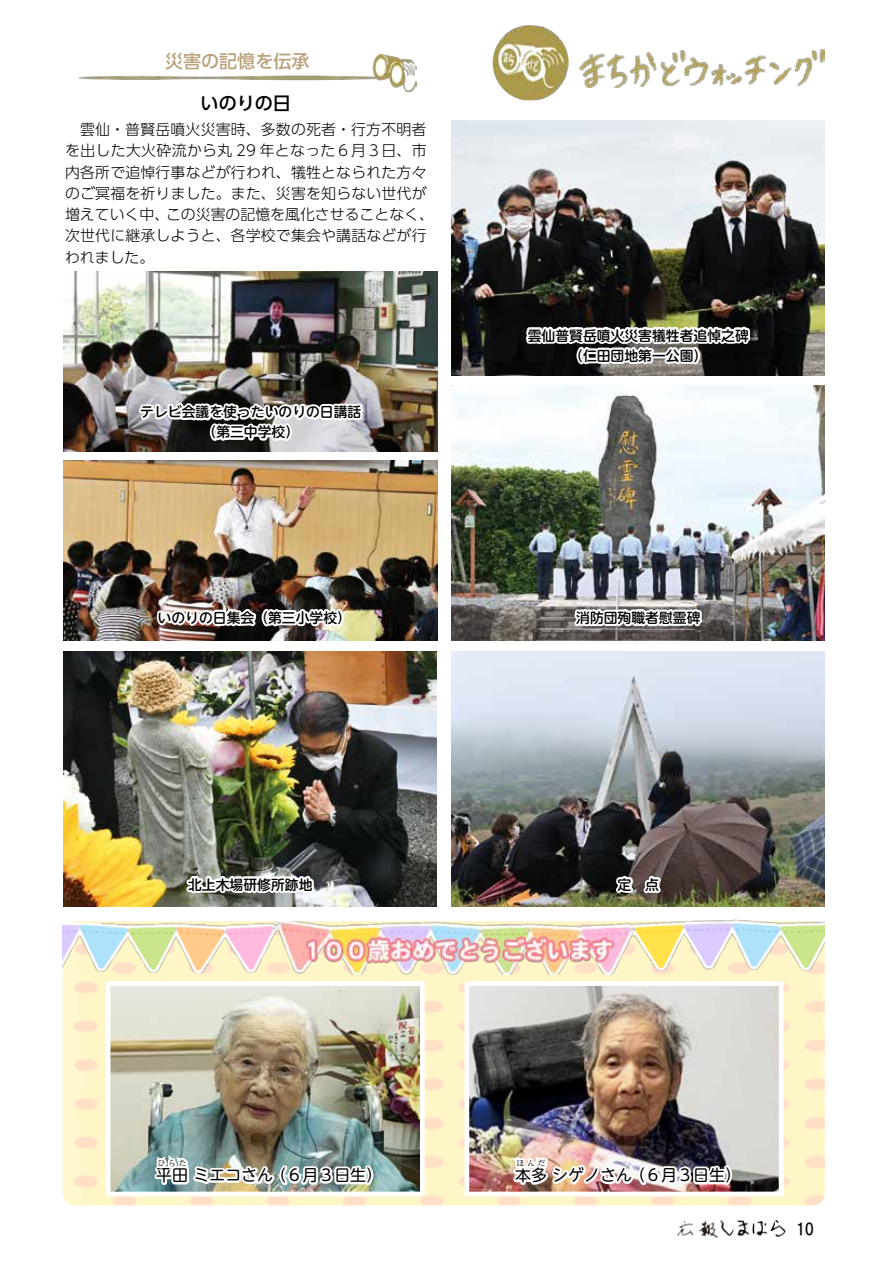
<style>
.page{position:relative;width:893px;height:1263px;background:#fff}
.page>*{position:absolute;margin:0;border:0;box-sizing:border-box;transform-origin:0 0}
.t1{font:500 18px "UD Shin Go Pro";color:#baa27d}
.t2{font:500 18px "UD Shin Go Pro";color:#000}
.t3{font:15.9px "UD Shin M Go Pro";color:#000}
.t4{font:15.9px "HGS Gothic E";color:#000}
.t5{font:300 14.85px/21.3px "UD Shin Go Pro";letter-spacing:.015em;color:#000}
.t6{font:500 13.8px/20.2px "UD Shin M Go Pro";color:#000;text-align:center}
.t7{font:7.95px "UD Shin M Go Pro";letter-spacing:.335em;color:#000}
</style>
<div class="page">
<img style="left:677px;top:1220px;width:41px;height:17px">
<img style="left:721px;top:1220px;width:64px;height:18px">
<img style="left:452px;top:385px;width:373px;height:255px">
<img style="left:80px;top:55px;width:336px;height:36px">
<img style="left:452px;top:120px;width:373px;height:255px">
<img style="left:64px;top:271px;width:374px;height:180px">
<svg style="left:514px;top:291px;width:239px;height:97px"></svg>
<img style="left:493px;top:25px;width:76px;height:75px">
<img style="left:580px;top:50px;width:245px;height:37px">
<img style="left:64px;top:461px;width:374px;height:179px">
<img style="left:63px;top:921px;width:762px;height:284px">
<img style="left:112px;top:987px;width:307px;height:203px">
<div style="left:106px;top:981px;width:319px;height:215px;border:5px solid #fff"></div>
<img style="left:152px;top:1122px;width:223px;height:65px">
<img style="left:275px;top:921px;width:361px;height:54px">
<img style="left:471px;top:987px;width:306px;height:203px">
<div style="left:465px;top:981px;width:318px;height:215px;border:5px solid #fff"></div>
<img style="left:507px;top:1115px;width:227px;height:77px">
<img style="left:63px;top:924px;width:214px;height:48px">
<img style="left:634px;top:919px;width:191px;height:52px">
<img style="left:137px;top:311px;width:229px;height:341px">
<svg style="left:571px;top:595px;width:195px;height:57px"></svg>
<img style="left:64px;top:652px;width:373px;height:255px">
<svg style="left:184px;top:843px;width:132px;height:64px"></svg>
<img style="left:452px;top:652px;width:373px;height:255px">
<svg style="left:612px;top:852px;width:51px;height:44px"></svg>
<p class="t1" style="left:165px;top:47px;width:146px">災害の記憶を伝承</p>
<p class="t2" style="left:201px;top:88px;width:92px">いのりの日</p>
<p class="t5" style="left:65px;top:118px;width:363px">　雲仙・普賢岳噴火災害時、多数の死者・行方不明者</p>
<p class="t5" style="left:65px;top:139px;width:363px">を出した大火砕流から丸 29 年となった６月３日、市</p>
<p class="t5" style="left:65px;top:161px;width:363px">内各所で追悼行事などが行われ、犠牲となられた方々</p>
<p class="t5" style="left:65px;top:182px;width:363px">のご冥福を祈りました。また、災害を知らない世代が</p>
<p class="t5" style="left:166px;top:203px;width:269px">この災害の記憶を風化させることなく、</p>
<p class="t5" style="left:65px;top:203px;width:363px">増えていく中、<br>次世代に継承しようと、各学校で集会や講話などが行われました。</p>
<p class="t6" style="left:140px;top:401px;width:223px">テレビ会議を使ったいのりの日講話（第三中学校(</p>
<p class="t6" style="left:158px;top:607px;width:195px">いのりの日集会（第三小学校）</p>
<p class="t6" style="left:528px;top:325px;width:223px">雲仙普賢岳噴火災害犠牲者追悼之碑（仁田団地第一公園(</p>
<p class="t6" style="left:576px;top:607px;width:126px">消防団殉職者慰霊碑</p>
<p class="t6" style="left:188px;top:874px;width:126px">北上木場研修所跡地</p>
<p class="t6" style="left:618px;top:874px;width:43px">定　点</p>
<p class="t7" style="left:158px;top:1157px;width:31px">ひらた</p>
<p class="t3" style="left:156px;top:1162px;width:118px">平田ミエコさん</p>
<p class="t3" style="left:271px;top:1162px;width:113px">（６月３日生）</p>
<p class="t7" style="left:516px;top:1157px;width:31px">ほんだ</p>
<p class="t3" style="left:515px;top:1162px;width:118px">本多シゲノさん</p>
<p class="t3" style="left:629px;top:1162px;width:113px">（６月３日生(</p>
<p class="t4" style="left:796px;top:1221px;width:19px">10</p>
</div>
